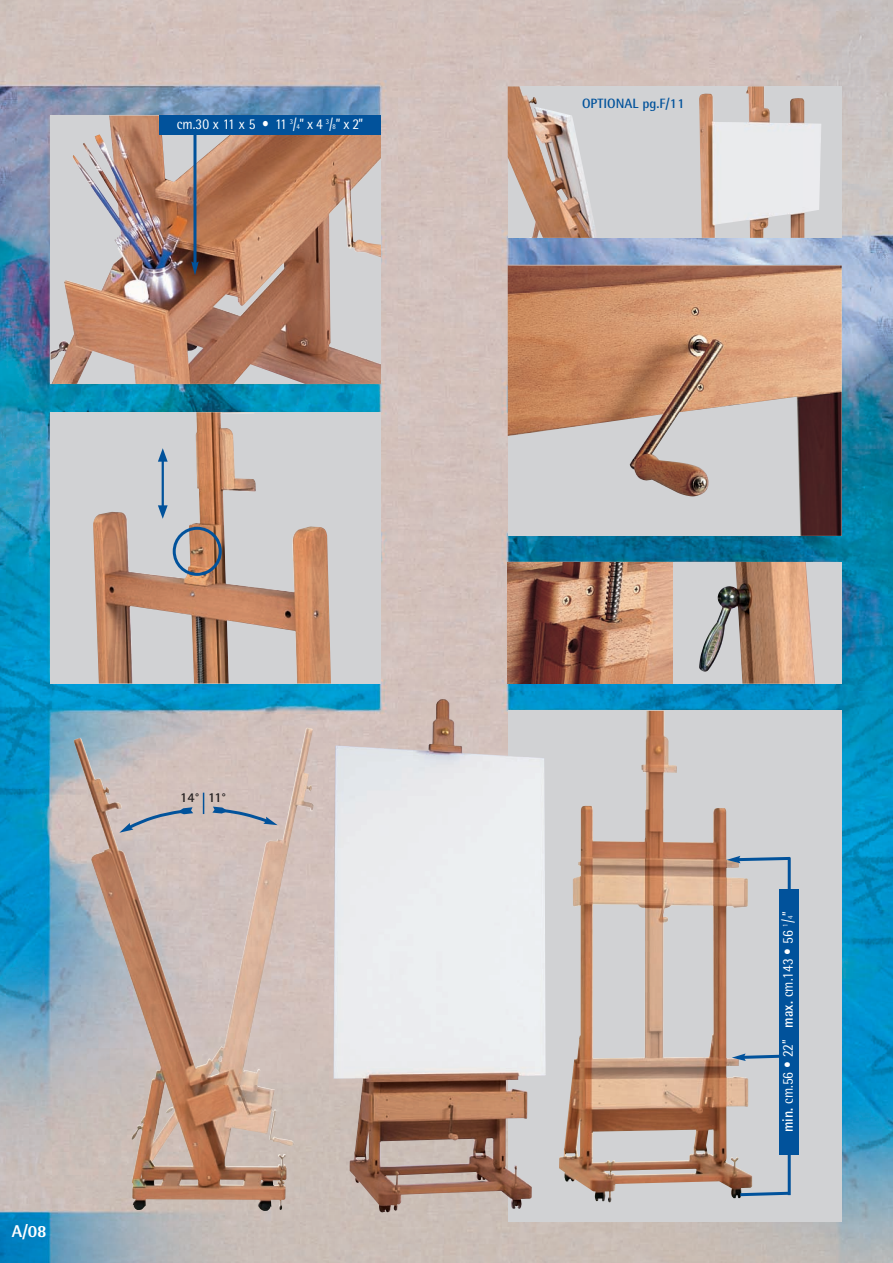
<style>
.page{position:relative;width:893px;height:1263px;background:#fff}
.page>*{position:absolute;margin:0;border:0;box-sizing:border-box;transform-origin:0 0}
.t1{font:800 17.1px "Rotis Semi Sans";color:#fff}
.t2{font:15px "Rotis Semi Sans";color:#fff;scale:.9 1}
.t3{font:700 13.5px "Rotis Semi Sans";color:#01529b}
.t4{font:700 13.5px "Rotis Semi Sans";color:#231f20}
.s1{font-size:7.5px}
.s2{font-weight:700}
</style>
<div class="page">
<img style="left:0;top:0;width:893px;height:1263px">
<img style="left:74px;top:728px;width:232px;height:483px">
<div style="left:508px;top:711px;width:334px;height:511px;background:#d1d2d4"></div>
<img style="left:559px;top:711px;width:193px;height:491px">
<div style="left:51px;top:412px;width:330px;height:271px;background:#d1d2d4"></div>
<img style="left:93px;top:412px;width:238px;height:271px">
<img style="left:333px;top:699px;width:213px;height:513px">
<img style="left:508px;top:562px;width:165px;height:122px">
<img style="left:508px;top:265px;width:334px;height:271px">
<div style="left:508px;top:86px;width:334px;height:152px;background:#d1d2d4"></div>
<img style="left:508px;top:86px;width:88px;height:152px">
<img style="left:699px;top:86px;width:122px;height:152px">
<img style="left:51px;top:116px;width:330px;height:268px">
<svg style="left:119px;top:807px;width:74px;height:26px"></svg>
<svg style="left:212px;top:807px;width:66px;height:18px"></svg>
<svg style="left:203px;top:793px;width:1px;height:21px"></svg>
<div style="left:673px;top:562px;width:169px;height:122px;background:#d1d2d4"></div>
<img style="left:699px;top:562px;width:116px;height:122px">
<hr style="left:193px;top:119px;width:3px;height:145px;background:#01529b">
<svg style="left:191px;top:261px;width:8px;height:14px"></svg>
<div style="left:159px;top:116px;width:222px;height:19px;background:#01529b"></div>
<hr style="left:788px;top:857px;width:3px;height:338px;background:#01529b">
<div style="left:780px;top:889px;width:19px;height:265px;background:#01529b"></div>
<svg style="left:726px;top:855px;width:65px;height:8px"></svg>
<svg style="left:732px;top:1053px;width:48px;height:8px"></svg>
<svg style="left:737px;top:1190px;width:54px;height:8px"></svg>
<svg style="left:173px;top:527px;width:49px;height:49px"></svg>
<hr style="left:162px;top:457px;width:2px;height:52px;background:#01529b">
<svg style="left:158px;top:448px;width:10px;height:14px"></svg>
<svg style="left:158px;top:505px;width:10px;height:14px"></svg>
<p class="t2" style="left:177px;top:115px;width:209px">cm.30 x 11 x 5 • 11 <sup>3</sup>/<span class="s1">4</span>” x 4 <sup>3</sup>/<span class="s1">8</span>” x 2”</p>
<p class="t3" style="left:582px;top:96px;width:104px">OPTIONAL pg.F/11</p>
<p class="t4" style="left:180px;top:789px;width:48px">14° 11°</p>
<p class="t1" style="left:12px;top:1221px;width:36px">A/08</p>
<p class="t2" style="left:779px;top:1132px;width:247px;rotate:-90deg"><span class="s2">min.</span> cm.56 • 22” <span class="s2">max.</span> cm.143 • 56 <sup>1</sup>/<span class="s1">4</span>”</p>
</div>
